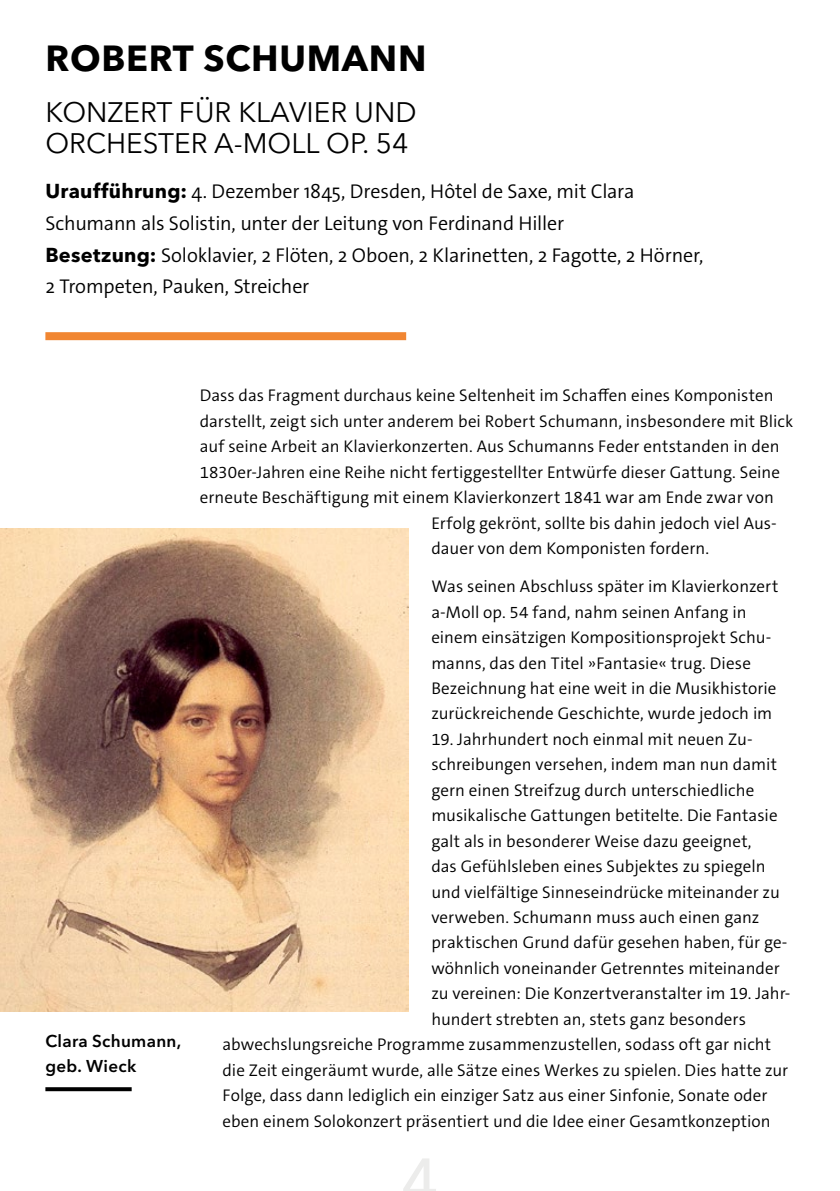
<style>
.page{position:relative;width:840px;height:1191px;background:#fff}
.page>*{position:absolute;margin:0;border:0;box-sizing:border-box;transform-origin:0 0}
.t1{font:700 36px "Avenir Next LT Pro";letter-spacing:.02em;color:#000}
.t2{font:28px/31.8px "Avenir Next LT Pro";color:#000}
.t3{font:300 20px/31.8px "The Sans C5";letter-spacing:-.01em;color:#000}
.t4{font:300 17px/25.4px "The Sans C5";letter-spacing:.005em;color:#000}
.t5{font:600 17px/24.6px "Avenir Next LT Pro";letter-spacing:.015em;color:#000}
.s1{font-family:"Avenir Next LT Pro";font-weight:700}
</style>
<div class="page">
<img style="left:0;top:528px;width:408px;height:483px">
<svg style="left:45px;top:1087px;width:87px;height:4px"></svg>
<div style="left:45px;top:332px;width:361px;height:8px;background:#f18632"></div>
<h1 class="t1" style="left:45px;top:36px;width:382px">ROBERT SCHUMANN</h1>
<h2 class="t2" style="left:45px;top:96px;width:372px">KONZERT FÜR KLAVIER UND<br>ORCHESTER A-MOLL OP. 54</h2>
<p class="t3" style="left:45px;top:175px;width:659px"><span class="s1">Uraufführung:</span> 4. Dezember 1845, Dresden, Hôtel de Saxe, mit Clara Schumann als Solistin, unter der Leitung von Ferdinand Hiller<br><span class="s1">Besetzung:</span> Soloklavier, 2 Flöten, 2 Oboen, 2 Klarinetten, 2 Fagotte, 2 Hörner, 2 Trompeten, Pauken, Streicher</p>
<p class="t5" style="left:45px;top:1029px;width:137px">Clara Schumann, geb. Wieck</p>
<p class="t4" style="left:200px;top:383px;width:575px">Dass das Fragment durchaus keine Seltenheit im Schaffen eines Komponisten</p>
<p class="t4" style="left:200px;top:408px;width:594px">darstellt, zeigt sich unter anderem bei Robert Schumann, insbesondere mit Blick</p>
<p class="t4" style="left:200px;top:434px;width:581px">auf seine Arbeit an Klavierkonzerten. Aus Schumanns Feder entstanden in den</p>
<p class="t4" style="left:200px;top:459px;width:581px">1830er-Jahren eine Reihe nicht fertiggestellter Entwürfe dieser Gattung. Seine</p>
<p class="t4" style="left:200px;top:485px;width:575px">erneute Beschäftigung mit einem Klavierkonzert 1841 war am Ende zwar von</p>
<p class="t4" style="left:431px;top:510px;width:346px">Erfolg gekrönt, sollte bis dahin jedoch viel Aus-</p>
<p class="t4" style="left:431px;top:536px;width:279px">dauer von dem Komponisten fordern.</p>
<p class="t4" style="left:431px;top:574px;width:348px">Was seinen Abschluss später im Klavierkonzert a-Moll op. 54 fand, nahm seinen Anfang in einem einsätzigen Kompositionsprojekt Schu&shy;manns, das den Titel »Fantasie« trug. Diese Bezeichnung hat eine weit in die Musikhistorie zurückreichende Geschichte, wurde jedoch im</p>
<p class="t4" style="left:431px;top:726px;width:323px">19. Jahrhundert noch einmal mit neuen Zu-</p>
<p class="t4" style="left:431px;top:752px;width:347px">schreibungen versehen, indem man nun damit</p>
<p class="t4" style="left:431px;top:777px;width:324px">gern einen Streifzug durch unterschiedliche</p>
<p class="t4" style="left:431px;top:803px;width:347px">musikalische Gattungen betitelte. Die Fantasie</p>
<p class="t4" style="left:431px;top:828px;width:321px">galt als in besonderer Weise dazu geeignet,</p>
<p class="t4" style="left:431px;top:853px;width:335px">das Gefühlsleben eines Subjektes zu spiegeln</p>
<p class="t4" style="left:431px;top:879px;width:350px">und vielfältige Sinneseindrücke miteinander zu</p>
<p class="t4" style="left:431px;top:904px;width:329px">verweben. Schumann muss auch einen ganz</p>
<p class="t4" style="left:431px;top:930px;width:357px">praktischen Grund dafür gesehen haben, für ge-</p>
<p class="t4" style="left:431px;top:955px;width:350px">wöhnlich voneinander Getrenntes miteinander</p>
<p class="t4" style="left:431px;top:981px;width:360px">zu vereinen: Die Konzertveranstalter im 19. Jahr-</p>
<p class="t4" style="left:431px;top:1006px;width:316px">hundert strebten an, stets ganz besonders</p>
<p class="t4" style="left:222px;top:1031px;width:550px">abwechslungsreiche Programme zusammenzustellen, sodass oft gar nicht</p>
<p class="t4" style="left:222px;top:1057px;width:567px">die Zeit eingeräumt wurde, alle Sätze eines Werkes zu spielen. Dies hatte zur</p>
<p class="t4" style="left:222px;top:1082px;width:546px">Folge, dass dann lediglich ein einziger Satz aus einer Sinfonie, Sonate oder</p>
<p class="t4" style="left:222px;top:1108px;width:549px">eben einem Solokonzert präsentiert und die Idee einer Gesamtkonzeption</p>
</div>
